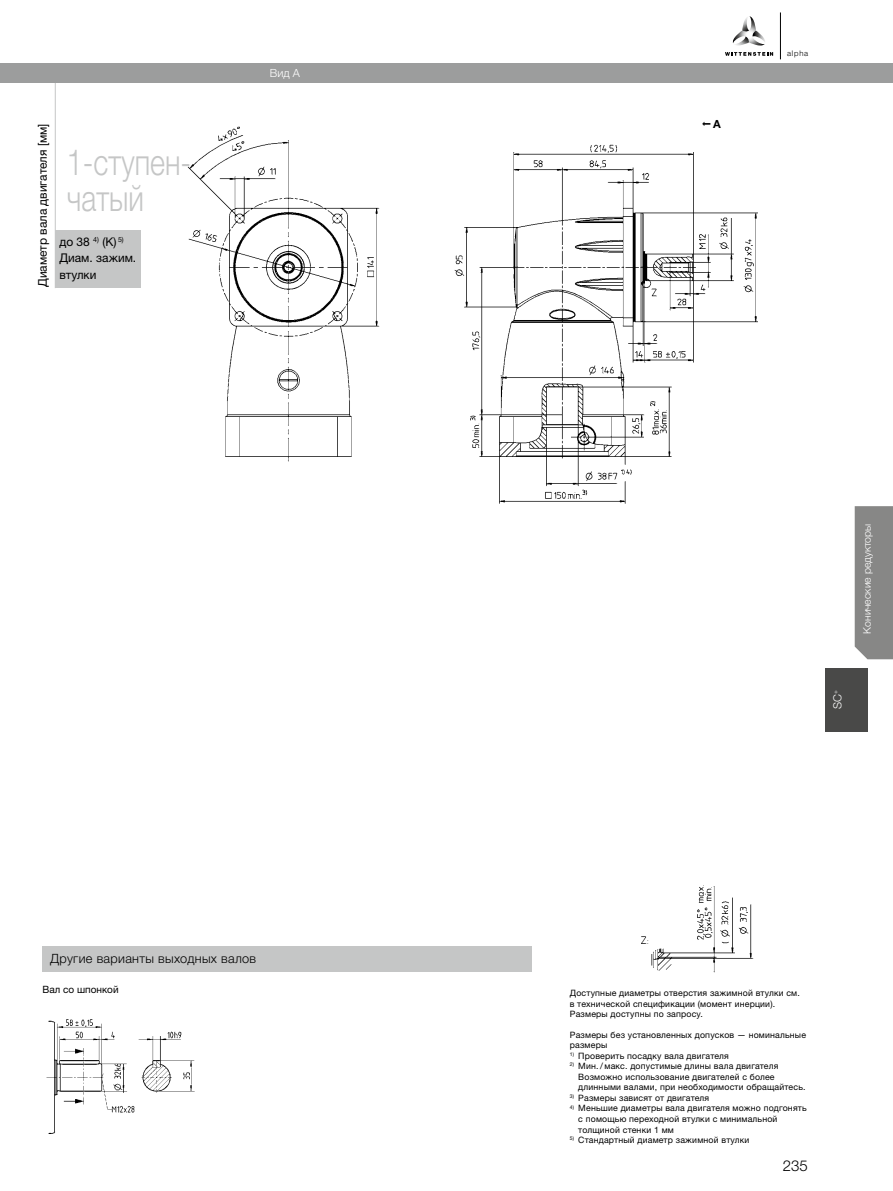
<style>
.page{position:relative;width:893px;height:1191px;background:#fff}
.page>*{position:absolute;margin:0;border:0;box-sizing:border-box;transform-origin:0 0}
.t1{font:300 36px/36px "Helvetica Neue LTW1 G";color:#c5c6c6;scale:.8 1}
.t2{font:300 15px "Helvetica Neue LT Std";color:#000}
.t3{font:300 12.75px "Helvetica Neue LTW1 G";letter-spacing:.025em;color:#000}
.t4{font:12px/16.5px "Helvetica Neue LTW1 G";color:#000}
.t5{font:12px "Helvetica Neue LT Std";color:#000}
.t6{font:300 11.25px "Helvetica Neue LTW1 G";color:#fff}
.t7{font:300 11.25px "Helvetica Neue LT Std";color:#fff}
.t8{font:700 11.25px "Helvetica Neue LT Std";color:#000}
.t9{font:300 10.5px "Helvetica Neue LTW1 G";color:#fff}
.t10{font:10.05px "Helvetica Neue LTW1 G";color:#000}
.t11{font:8.7px/10.5px "Helvetica Neue LTW1 G";letter-spacing:.02em;color:#000}
.t12{font:300 7.65px "Helvetica Neue LT";letter-spacing:.1em;color:#000}
.s1{font-family:"Helvetica Neue LTW1 G"}
</style>
<div class="page">
<div style="left:0;top:64px;width:893px;height:19px;background:#9c9d9d"></div>
<div style="left:825px;top:668px;width:42px;height:64px;background:#494948"></div>
<img style="left:46px;top:1019px;width:149px;height:115px">
<img style="left:162px;top:126px;width:596px;height:898px">
<hr style="left:55px;top:83px;width:1px;height:205px;background:#c5c6c6">
<div style="left:855px;top:506px;width:38px;height:153px;background:#878786"></div>
<div style="left:43px;top:946px;width:488px;height:25px;background:#c5c6c6"></div>
<div style="left:55px;top:231px;width:85px;height:57px;background:#c5c6c6"></div>
<svg style="left:732px;top:16px;width:33px;height:30px"></svg>
<svg style="left:725px;top:52px;width:48px;height:4px"></svg>
<hr style="left:780px;top:12px;width:1px;height:47px;background:#000">
<h3 class="t4" style="left:34px;top:287px;width:165px;rotate:-90deg">Диаметр вала двигателя [мм]</h3>
<h1 class="t1" style="left:67px;top:144px;width:157px">1-ступен&shy;чатый</h1>
<h3 class="t5" style="left:60px;top:234px;width:66px"><span class="s1">до</span> 38 <sup>4)</sup> (K) <sup>5)</sup></h3>
<h3 class="t4" style="left:60px;top:249px;width:78px">Диам. зажим. втулки</h3>
<p class="t6" style="left:270px;top:66px;width:31px">Вид A</p>
<h3 class="t3" style="left:50px;top:951px;width:207px">Другие варианты выходных валов</h3>
<p class="t10" style="left:43px;top:983px;width:78px">Вал со шпонкой</p>
<p class="t8" style="left:713px;top:117px;width:9px">A</p>
<p class="t12" style="left:787px;top:48px;width:23px">alpha</p>
<p class="t9" style="left:860px;top:634px;width:111px;rotate:-90deg">Конические редукторы</p>
<p class="t7" style="left:831px;top:709px;width:21px;rotate:-90deg">SC<sup>+</sup></p>
<p class="t11" style="left:570px;top:987px;width:232px">Доступные диаметры отверстия зажимной втулки см. в технической спецификации (момент инерции).<br>Размеры доступны по запросу.</p>
<p class="t11" style="left:570px;top:1029px;width:238px">Размеры без установленных допусков — номинальные размеры</p>
<p class="t11" style="left:570px;top:1050px;width:160px"><sup>1)</sup> Проверить посадку вала двигателя</p>
<p class="t11" style="left:578px;top:1061px;width:229px;text-indent:-9px"><sup>2)</sup> Мин./макс. допустимые длины вала двигателя<br>Возможно использование двигателей с более длинными валами, при необходимости обращайтесь.</p>
<p class="t11" style="left:570px;top:1092px;width:141px"><sup>3)</sup> Размеры зависят от двигателя</p>
<p class="t11" style="left:578px;top:1103px;width:230px;text-indent:-9px"><sup>4)</sup> Меньшие диаметры вала двигателя можно подгонять с помощью переходной втулки с минимальной толщиной стенки 1 мм</p>
<p class="t11" style="left:570px;top:1134px;width:181px"><sup>5)</sup> Стандартный диаметр зажимной втулки</p>
<h2 class="t2" style="left:783px;top:1156px;width:27px">235</h2>
</div>
